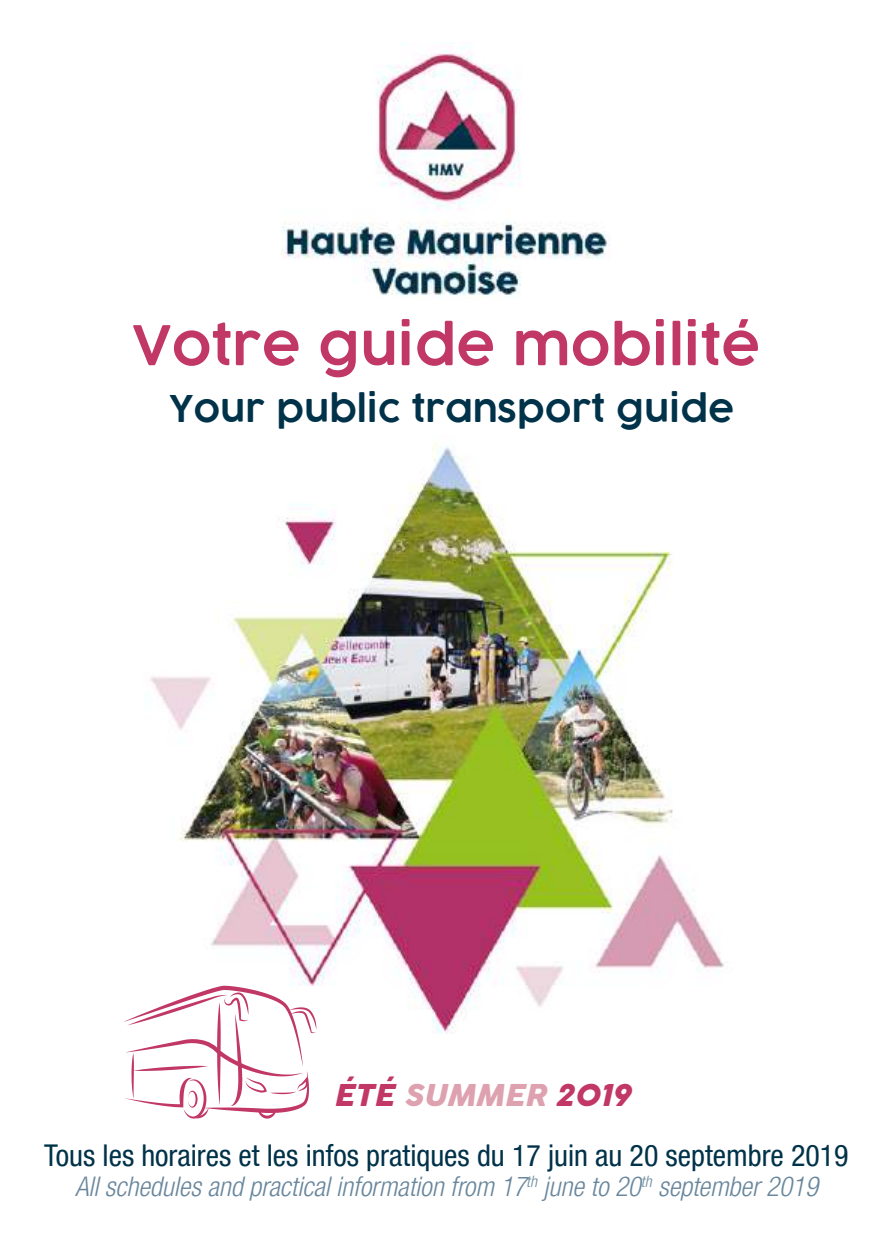
<style>
.page{position:relative;width:893px;height:1259px;background:#fff}
.page>*{position:absolute;margin:0;border:0;box-sizing:border-box;transform-origin:0 0}
.t1{font:600 54px "COCOGOOSE";color:#c13765}
.t2{font:600 36px "COCOGOOSE";color:#003249}
.t3{font:condensed 30px "Helvetica Neue LTW1 G";color:#003249}
.t4{font:italic 30px "Cocogoose Pro";color:#c13765}
.t5{font:italic 300 condensed 27px "Helvetica Neue LTW1 G";color:#68869c}
.s1{color:#dea1af}
</style>
<div class="page">
<img style="left:150px;top:444px;width:574px;height:590px">
<img style="left:281px;top:50px;width:327px;height:248px">
<svg style="left:124px;top:985px;width:192px;height:133px"></svg>
<h1 class="t1" style="left:132px;top:308px;width:630px">Votre guide mobilité</h1>
<h2 class="t2" style="left:169px;top:384px;width:566px">Your public transport guide</h2>
<p class="t4" style="left:333px;top:1074px;width:298px">ÉTÉ <span class="s1">SUMMER</span> 2019</p>
<p class="t3" style="left:44px;top:1137px;width:806px">Tous les horaires et les infos pratiques du 17 juin au 20 septembre 2019</p>
<p class="t5" style="left:75px;top:1171px;width:744px">All schedules and practical information from 17<sup>th</sup> june to 20<sup>th</sup> september 2019</p>
</div>
